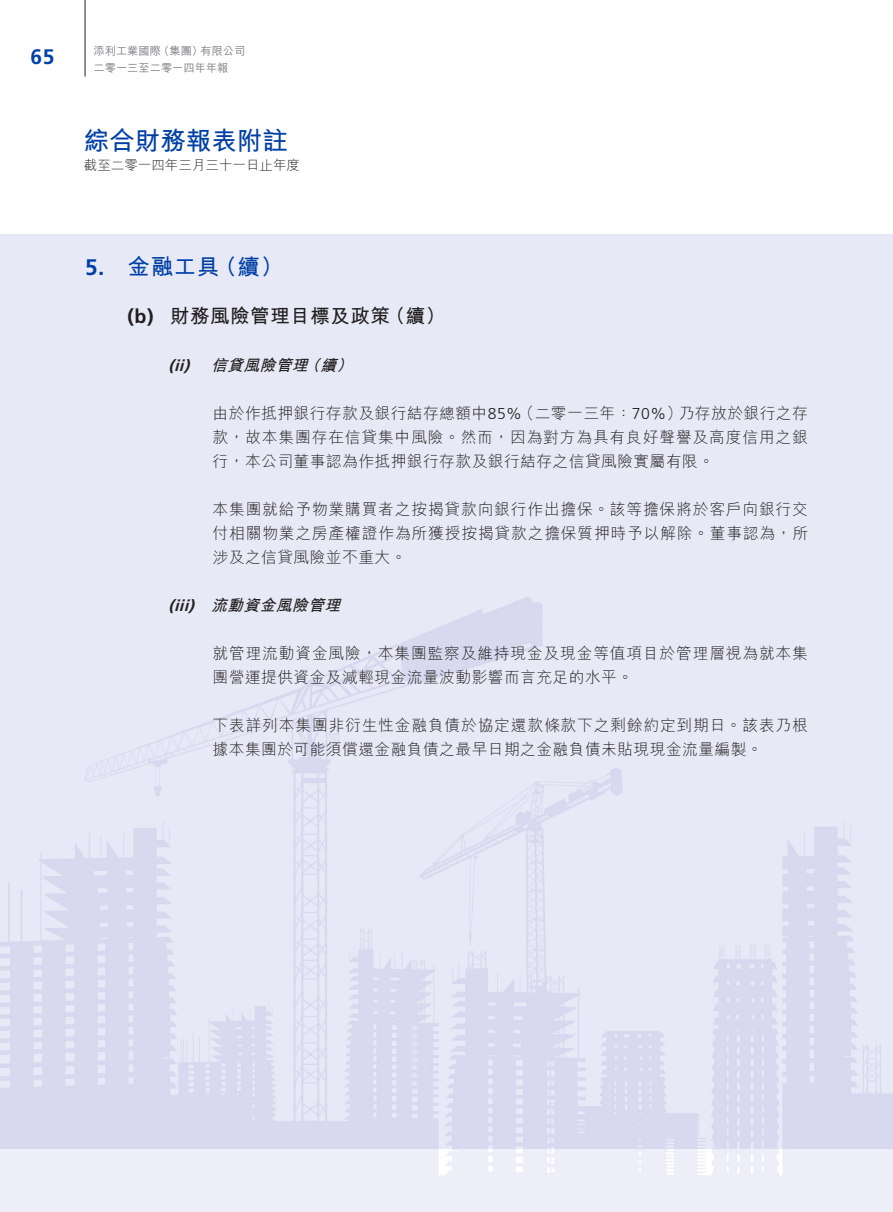
<style>
.page{position:relative;width:893px;height:1212px;background:#fff}
.page>*{position:absolute;margin:0;border:0;box-sizing:border-box;transform-origin:0 0}
.t1{font:700 25.5px "M Hei HK";color:#0040a6}
.t2{font:700 22.5px "M Hei HK";color:#0040a6}
.t3{font:700 22.5px "Frutiger LT Std";color:#0040a6}
.t4{font:700 21px "Frutiger LT Std";color:#0040a6}
.t5{font:700 19.5px "M Hei HK";letter-spacing:.03em;color:#231f20}
.t6{font:700 19.5px "Frutiger LT Std";color:#231f20}
.t7{font:300 15.75px/24px "M Hei HK";letter-spacing:.05em;color:#231f20}
.t8{font:300 15.75px/24px "M Hei HK";letter-spacing:.03em;color:#231f20}
.t9{font:italic 700 15.75px "M Hei HK";color:#231f20}
.t10{font:italic 700 15.75px "Frutiger LT Std";color:#231f20}
.t11{font:300 13.5px "M Hei HK";color:#231f20}
.t12{font:500 11.25px "M Hei HK";color:#808285}
.s1{font-family:"Frutiger LT Std"}
</style>
<div class="page">
<div style="left:0;top:234px;width:893px;height:914px;background:linear-gradient(to right,#e4e5f4,#e6e7f5)"></div>
<hr style="left:85px;top:0;width:1px;height:77px;background:#231f20">
<h3 class="t4" style="left:31px;top:45px;width:25px">65</h3>
<p class="t12" style="left:158px;top:42px;width:46px">（集團）</p>
<p class="t12" style="left:200px;top:42px;width:46px">有限公司</p>
<p class="t12" style="left:94px;top:42px;width:69px">添利工業國際</p>
<p class="t12" style="left:94px;top:60px;width:136px">二零一三至二零一四年年報</p>
<h1 class="t1" style="left:84px;top:122px;width:205px">綜合財務報表附註</h1>
<p class="t11" style="left:84px;top:155px;width:217px">截至二零一四年三月三十一日止年度</p>
<h2 class="t3" style="left:85px;top:254px;width:21px">5.</h2>
<h2 class="t2" style="left:128px;top:251px;width:93px">金融工具</h2>
<h2 class="t2" style="left:214px;top:251px;width:70px">（續(</h2>
<p class="t6" style="left:128px;top:305px;width:27px">b( )</p>
<p class="t5" style="left:170px;top:302px;width:221px">財務風險管理目標及政策</p>
<p class="t5" style="left:386px;top:302px;width:61px">（續(</p>
<p class="t10" style="left:168px;top:356px;width:27px">( )</p>
<p class="t10" style="left:174px;top:356px;width:16px">ii</p>
<p class="t9" style="left:211px;top:354px;width:104px">信貸風險管理</p>
<p class="t9" style="left:304px;top:354px;width:23px">（</p>
<p class="t9" style="left:337px;top:354px;width:23px">(</p>
<p class="t9" style="left:320px;top:354px;width:23px">續</p>
<p class="t10" style="left:168px;top:596px;width:12px">(</p>
<p class="t10" style="left:189px;top:596px;width:12px">)</p>
<p class="t10" style="left:174px;top:596px;width:21px">iii</p>
<p class="t7" style="left:519px;top:401px;width:165px">（二零一三年：<span class="s1">70%</span>）</p>
<p class="t8" style="left:213px;top:401px;width:597px">由於作抵押銀行存款及銀行結存總額中<span class="s1">85%<br></span>款，故本集團存在信貸集中風險。然而，因為對方為具有良好聲譽及高度信用之銀行，本公司董事認為作抵押銀行存款及銀行結存之信貸風險實屬有限。</p>
<p class="t7" style="left:213px;top:497px;width:597px;text-align:justify">本集團就給予物業購買者之按揭貸款向銀行作出擔保。該等擔保將於客戶向銀行交付相關物業之房產權證作為所獲授按揭貸款之擔保質押時予以解除。董事認為，所涉及之信貸風險並不重大。</p>
<p class="t9" style="left:211px;top:594px;width:136px">流動資金風險管理</p>
<p class="t8" style="left:679px;top:401px;width:131px">乃存放於銀行之存</p>
<p class="t7" style="left:213px;top:641px;width:597px">就管理流動資金風險，本集團監察及維持現金及現金等值項目於管理層視為就本集團營運提供資金及減輕現金流量波動影響而言充足的水平。</p>
<p class="t7" style="left:213px;top:713px;width:597px">下表詳列本集團非衍生性金融負債於協定還款條款下之剩餘約定到期日。該表乃根據本集團於可能須償還金融負債之最早日期之金融負債未貼現現金流量編製。</p>
</div>
